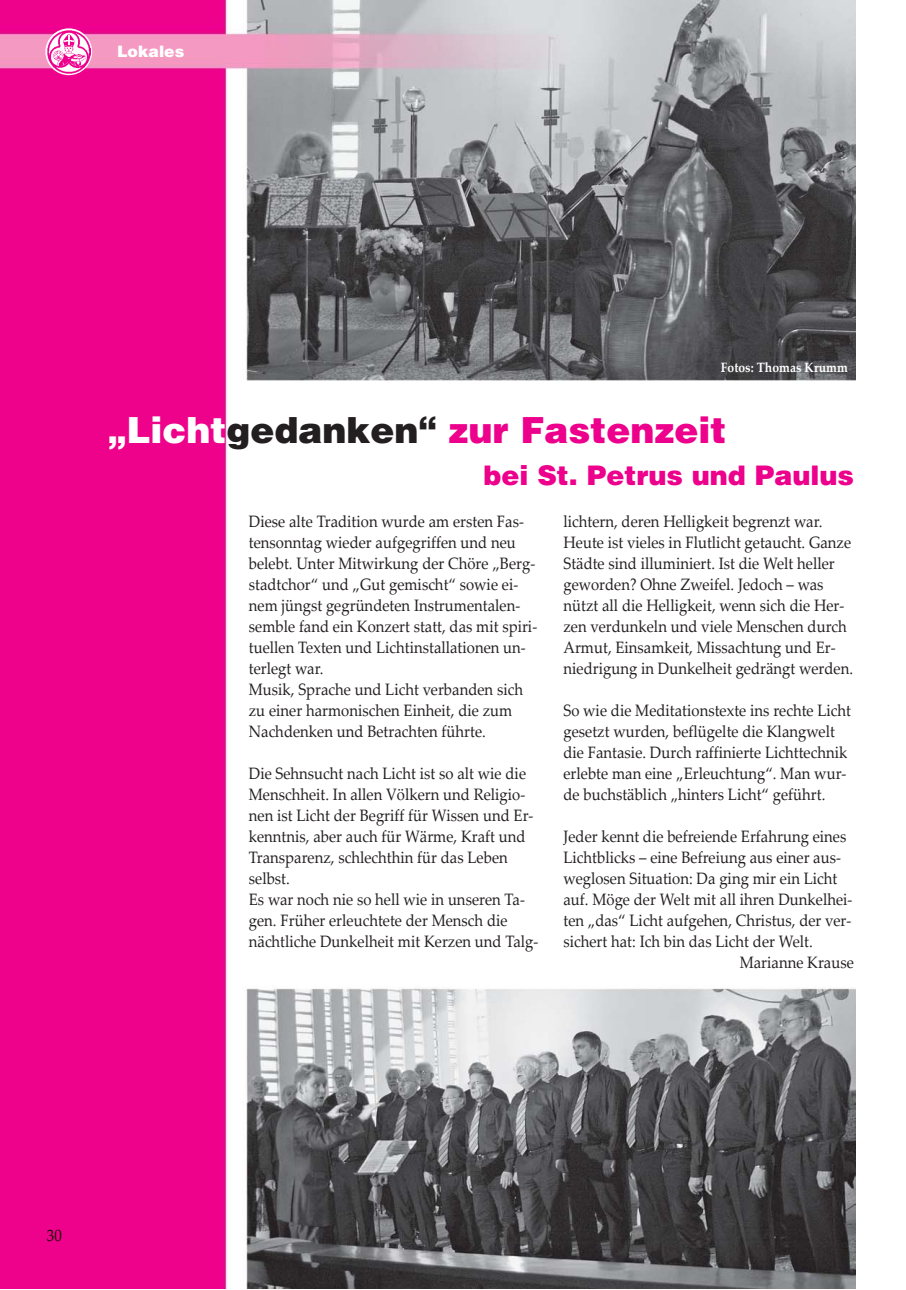
<style>
.page{position:relative;width:906px;height:1290px;background:#fff}
.page>*{position:absolute;margin:0;border:0;box-sizing:border-box;transform-origin:0 0}
.t1{font:900 36px "Helvetica";color:#ec008c}
.t2{font:900 27px "Helvetica";color:#ec008c}
.t3{font:16.5px/21px "Palatino Linotype";color:#231f20;scale:.9 1}
.t4{font:16.5px "Palatino Linotype";color:#150001;scale:.9 1}
.t5{font:900 15.75px "Helvetica";color:#fff}
.t6{font:700 13.5px "Palatino Linotype";color:#fff;scale:.9 1}
.s1{color:#fff}
.s2{color:#231f20}
</style>
<div class="page">
<img style="left:1px;top:1px;width:854px;height:1288px">
<svg style="left:45px;top:28px;width:47px;height:47px"></svg>
<img style="left:48px;top:31px;width:42px;height:42px">
<p class="t5" style="left:117px;top:46px;width:69px">Lokales</p>
<p class="t6" style="left:721px;top:362px;width:143px">Fotos: Thomas Krumm</p>
<h1 class="t1" style="left:109px;top:417px;width:620px"><span class="s1">„Licht</span><span class="s2">gedanken“</span> zur Fastenzeit</h1>
<h2 class="t2" style="left:483px;top:465px;width:372px">bei St. Petrus und Paulus</h2>
<p class="t3" style="left:249px;top:513px;width:322px">Diese alte Tradition wurde am ersten Fas&shy;tensonntag wieder aufgegriffen und neu belebt. Unter Mitwirkung der Chöre „Berg&shy;stadtchor“ und „Gut gemischt“ sowie ei&shy;nem jüngst gegründeten Instrumentalen&shy;semble fand ein Konzert statt, das mit spiri&shy;tuellen Texten und Lichtinstallationen un&shy;terlegt war.<br>Musik, Sprache und Licht verbanden sich zu einer harmonischen Einheit, die zum Nachdenken und Betrachten führte.</p>
<p class="t3" style="left:249px;top:765px;width:323px">Die Sehnsucht nach Licht ist so alt wie die Menschheit. In allen Völkern und Religio&shy;nen ist Licht der Begriff für Wissen und Er&shy;kenntnis, aber auch für Wärme, Kraft und Transparenz, schlechthin für das Leben selbst.<br>Es war noch nie so hell wie in unseren Ta&shy;gen. Früher erleuchtete der Mensch die nächtliche Dunkelheit mit Kerzen und Talg-</p>
<p class="t3" style="left:564px;top:513px;width:323px">lichtern, deren Helligkeit begrenzt war.<br>Heute ist vieles in Flutlicht getaucht. Ganze Städte sind illuminiert. Ist die Welt heller geworden? Ohne Zweifel. Jedoch – was nützt all die Helligkeit, wenn sich die Her&shy;zen verdunkeln und viele Menschen durch Armut, Einsamkeit, Missachtung und Er&shy;niedrigung in Dunkelheit gedrängt werden.</p>
<p class="t3" style="left:564px;top:702px;width:321px">So wie die Meditationstexte ins rechte Licht gesetzt wurden, beflügelte die Klangwelt die Fantasie. Durch raffinierte Lichttechnik erlebte man eine „Erleuchtung“. Man wur&shy;de buchstäblich „hinters Licht“ geführt.</p>
<p class="t3" style="left:564px;top:828px;width:316px">Jeder kennt die befreiende Erfahrung eines</p>
<p class="t3" style="left:564px;top:849px;width:310px">Lichtblicks – eine Befreiung aus einer aus-</p>
<p class="t3" style="left:564px;top:870px;width:306px">weglosen Situation: Da ging mir ein Licht</p>
<p class="t3" style="left:564px;top:891px;width:323px">auf. Möge der Welt mit all ihren Dunkelhei-</p>
<p class="t3" style="left:564px;top:912px;width:321px">ten „das“ Licht aufgehen, Christus, der ver-</p>
<p class="t3" style="left:564px;top:933px;width:279px">sichert hat: Ich bin das Licht der Welt.</p>
<p class="t3" style="left:740px;top:954px;width:128px">Marianne Krause</p>
<p class="t4" style="left:47px;top:1229px;width:18px">30</p>
</div>
